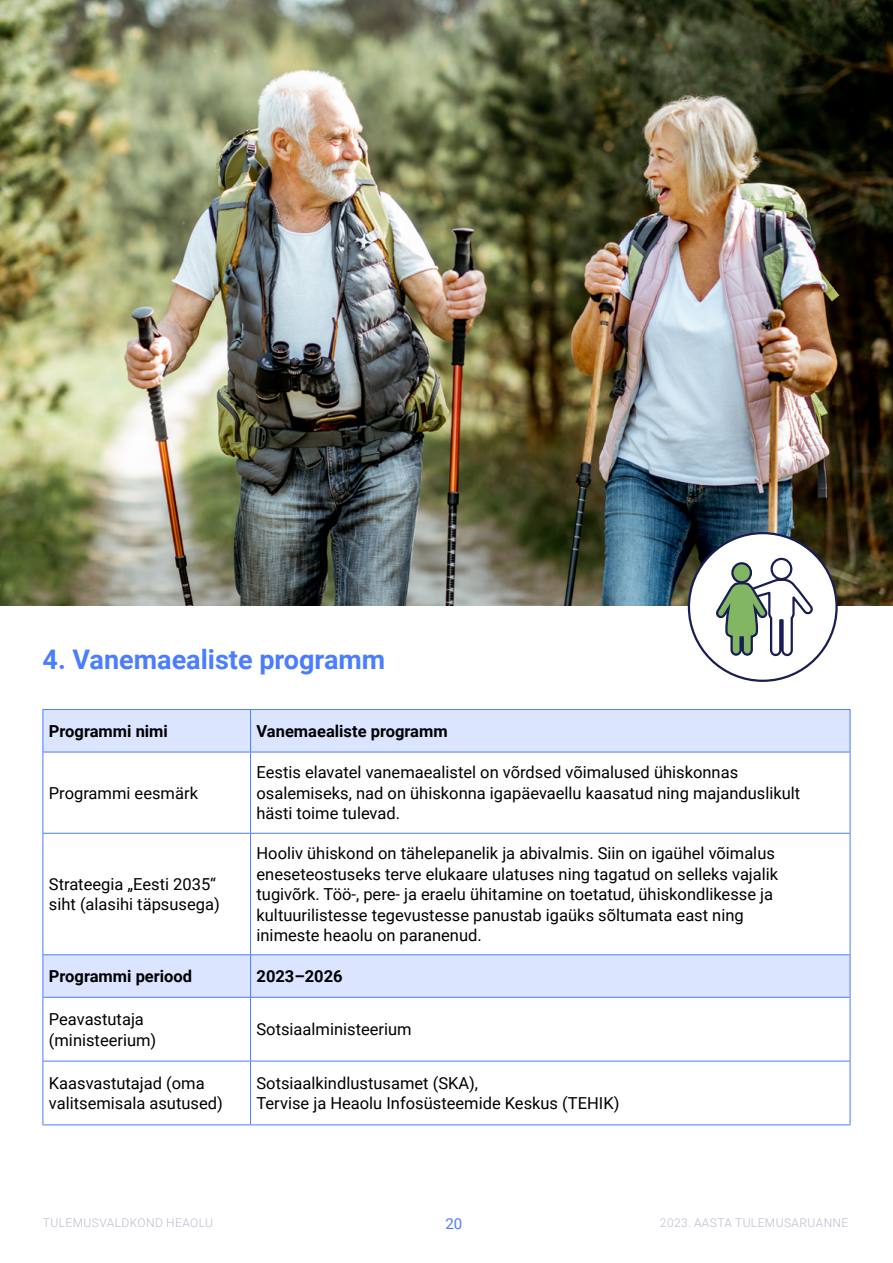
<style>
.page{position:relative;width:893px;height:1263px;background:#fff}
.page>*{position:absolute;margin:0;border:0;box-sizing:border-box;transform-origin:0 0}
.t1{font:700 27px "Roboto";color:#4b7dff}
.t2{font:16.5px/20.4px "Roboto";color:#000}
.t3{font:700 16.5px "Roboto";color:#000}
.t4{font:15px "Roboto";color:#4b7dff}
.t5{font:300 12px "Roboto";letter-spacing:.035em;color:#babbcc}
</style>
<div class="page">
<svg style="left:44px;top:710px;width:806px;height:287px"></svg>
<hr style="left:250px;top:710px;width:1px;height:42px;background:#4b7dff">
<hr style="left:43px;top:752px;width:1px;height:81px;background:#4b7dff">
<hr style="left:250px;top:752px;width:1px;height:81px;background:#4b7dff">
<hr style="left:850px;top:752px;width:1px;height:81px;background:#4b7dff">
<hr style="left:43px;top:833px;width:208px;height:1px;background:#4b7dff">
<hr style="left:43px;top:834px;width:1px;height:121px;background:#4b7dff">
<hr style="left:251px;top:833px;width:599px;height:1px;background:#4b7dff">
<hr style="left:250px;top:834px;width:1px;height:120px;background:#4b7dff">
<hr style="left:850px;top:834px;width:1px;height:121px;background:#4b7dff">
<hr style="left:250px;top:955px;width:1px;height:42px;background:#4b7dff">
<hr style="left:43px;top:997px;width:1px;height:64px;background:#4b7dff">
<hr style="left:250px;top:998px;width:1px;height:63px;background:#4b7dff">
<hr style="left:850px;top:997px;width:1px;height:64px;background:#4b7dff">
<hr style="left:43px;top:1061px;width:208px;height:1px;background:#4b7dff">
<hr style="left:43px;top:1061px;width:1px;height:63px;background:#4b7dff">
<hr style="left:251px;top:1061px;width:599px;height:1px;background:#4b7dff">
<hr style="left:250px;top:1061px;width:1px;height:63px;background:#4b7dff">
<hr style="left:850px;top:1061px;width:1px;height:63px;background:#4b7dff">
<hr style="left:43px;top:1124px;width:208px;height:1px;background:#4b7dff">
<hr style="left:251px;top:1124px;width:599px;height:1px;background:#4b7dff">
<hr style="left:43px;top:709px;width:208px;height:1px;background:#4b7dff">
<hr style="left:251px;top:709px;width:599px;height:1px;background:#4b7dff">
<hr style="left:43px;top:752px;width:208px;height:1px;background:#4b7dff">
<hr style="left:251px;top:752px;width:599px;height:1px;background:#4b7dff">
<hr style="left:43px;top:710px;width:1px;height:42px;background:#4b7dff">
<hr style="left:850px;top:710px;width:1px;height:42px;background:#4b7dff">
<hr style="left:43px;top:954px;width:208px;height:1px;background:#4b7dff">
<hr style="left:251px;top:954px;width:599px;height:1px;background:#4b7dff">
<hr style="left:43px;top:997px;width:208px;height:1px;background:#4b7dff">
<hr style="left:251px;top:997px;width:599px;height:1px;background:#4b7dff">
<hr style="left:43px;top:955px;width:1px;height:42px;background:#4b7dff">
<hr style="left:850px;top:955px;width:1px;height:42px;background:#4b7dff">
<img style="left:0;top:0;width:893px;height:606px">
<svg style="left:687px;top:531px;width:152px;height:151px"></svg>
<svg style="left:732px;top:563px;width:19px;height:19px"></svg>
<div style="left:731px;top:562px;width:21px;height:21px;border:2px solid #181e54;border-radius:50%"></div>
<h1 class="t1" style="left:43px;top:640px;width:344px">4. Vanemaealiste programm</h1>
<p class="t3" style="left:49px;top:719px;width:121px">Programmi nimi</p>
<p class="t3" style="left:257px;top:719px;width:193px">Vanemaealiste programm</p>
<p class="t2" style="left:49px;top:782px;width:151px">Programmi eesmärk</p>
<p class="t2" style="left:49px;top:873px;width:172px">Strateegia „Eesti 2035“ siht (alasihi täpsusega)</p>
<p class="t2" style="left:257px;top:762px;width:545px">Eestis elavatel vanemaealistel on võrdsed võimalused ühiskonnas osalemiseks, nad on ühiskonna igapäevaellu kaasatud ning majanduslikult hästi toime tulevad.</p>
<p class="t2" style="left:257px;top:843px;width:523px">Hooliv ühiskond on tähelepanelik ja abivalmis. Siin on igaühel võimalus eneseteostuseks terve elukaare ulatuses ning tagatud on selleks vajalik tugivõrk. Töö-, pere- ja eraelu ühitamine on toetatud, ühiskondlikesse ja kultuurilistesse tegevustesse panustab igaüks sõltumata east ning inimeste heaolu on paranenud.</p>
<p class="t3" style="left:49px;top:965px;width:145px">Programmi periood</p>
<p class="t3" style="left:257px;top:965px;width:88px">2023–2026</p>
<p class="t2" style="left:49px;top:1008px;width:109px">Peavastutaja (ministeerium)</p>
<p class="t2" style="left:257px;top:1019px;width:157px">Sotsiaalministeerium</p>
<p class="t2" style="left:49px;top:1072px;width:175px">Kaasvastutajad (oma valitsemisala asutused)</p>
<p class="t2" style="left:257px;top:1072px;width:364px">Sotsiaalkindlustusamet (SKA),<br>Tervise ja Heaolu Infosüsteemide Keskus (TEHIK)</p>
<p class="t5" style="left:43px;top:1214px;width:172px">TULEMUSVALDKOND HEAOLU</p>
<p class="t4" style="left:445px;top:1213px;width:18px">20</p>
<p class="t5" style="left:660px;top:1214px;width:190px">2023. AASTA TULEMUSARUANNE</p>
</div>
